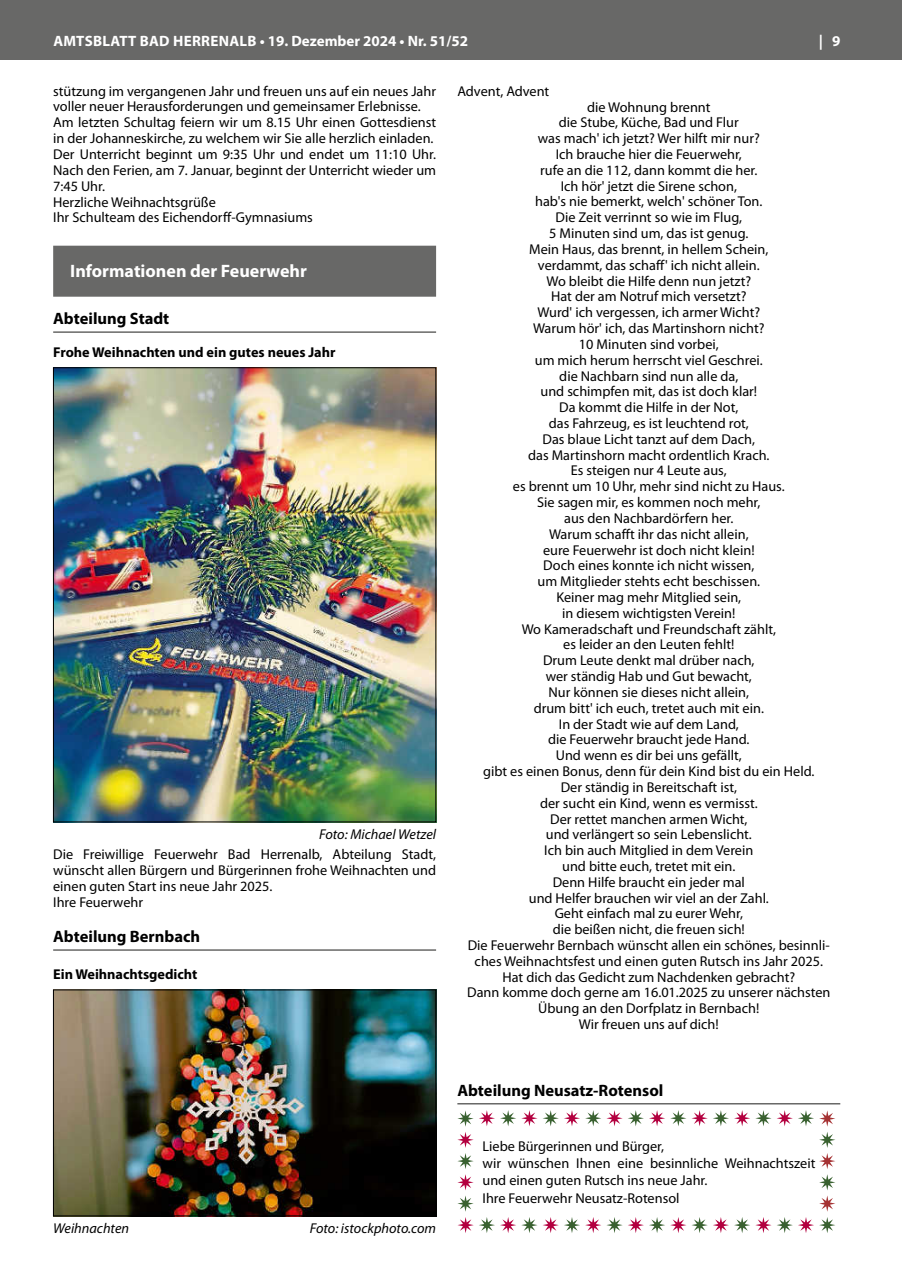
<style>
.page{position:relative;width:902px;height:1280px;background:#fff}
.page>*{position:absolute;margin:0;border:0;box-sizing:border-box;transform-origin:0 0}
.t1{font:700 18px "Myriad Pro";color:#fff}
.t2{font:700 16.5px "Myriad Pro";color:#000}
.t3{font:700 15px "Myriad Pro";letter-spacing:.01em;color:#fff}
.t4{font:14.25px/15.8px "Myriad Pro";color:#000}
.t5{font:700 14.25px "Myriad Pro";color:#000}
.t6{font:italic 14.25px "Myriad Pro";color:#000}
</style>
<div class="page">
<div style="left:0;top:0;width:901px;height:60px;background:#686867"></div>
<div style="left:53px;top:246px;width:383px;height:51px;background:#686867"></div>
<hr style="left:53px;top:331px;width:383px;height:2px;background:#686867">
<hr style="left:53px;top:949px;width:383px;height:2px;background:#686867">
<img style="left:55px;top:369px;width:379px;height:451px">
<img style="left:55px;top:992px;width:379px;height:222px">
<div style="left:53px;top:990px;width:383px;height:226px;border:1px solid #000"></div>
<hr style="left:457px;top:1103px;width:383px;height:1px;background:#686867">
<svg style="left:457px;top:1110px;width:378px;height:123px"></svg>
<p class="t3" style="left:53px;top:31px;width:416px">AMTSBLATT BAD HERRENALB • 19. Dezember 2024 • Nr. 51/52</p>
<p class="t3" style="left:818px;top:31px;width:23px">| 9</p>
<p class="t4" style="left:53px;top:83px;width:384px">stützung im vergangenen Jahr und freuen uns auf ein neues Jahr voller neuer Herausforderungen und gemeinsamer Erlebnisse.<br>Am letzten Schultag feiern wir um 8.15 Uhr einen Gottesdienst in der Johanneskirche, zu welchem wir Sie alle herzlich einladen.<br>Der Unterricht beginnt um 9:35 Uhr und endet um 11:10 Uhr.<br>Nach den Ferien, am 7. Januar, beginnt der Unterricht wieder um 7:45 Uhr.<br>Herzliche Weihnachtsgrüße<br>Ihr Schulteam des Eichendorff-Gymnasiums</p>
<p class="t1" style="left:70px;top:259px;width:238px">Informationen der Feuerwehr</p>
<p class="t2" style="left:53px;top:308px;width:118px">Abteilung Stadt</p>
<p class="t5" style="left:53px;top:343px;width:284px">Frohe Weihnachten und ein gutes neues Jahr</p>
<p class="t4" style="left:457px;top:83px;width:93px">Advent, Advent</p>
<p class="t4" style="left:467px;top:99px;width:365px;text-align:center">die Wohnung brennt<br>die Stube, Küche, Bad und Flur<br>was mach' ich jetzt? Wer hilft mir nur?<br>Ich brauche hier die Feuerwehr,<br>rufe an die 112, dann kommt die her.<br>Ich hör' jetzt die Sirene schon,<br>hab's nie bemerkt, welch' schöner Ton.<br>Die Zeit verrinnt so wie im Flug,<br>5 Minuten sind um, das ist genug.<br>Mein Haus, das brennt, in hellem Schein,<br>verdammt, das schaff' ich nicht allein.<br>Wo bleibt die Hilfe denn nun jetzt?<br>Hat der am Notruf mich versetzt?<br>Wurd' ich vergessen, ich armer Wicht?<br>Warum hör' ich, das Martinshorn nicht?<br>10 Minuten sind vorbei,<br>um mich herum herrscht viel Geschrei.<br>die Nachbarn sind nun alle da,<br>und schimpfen mit, das ist doch klar!<br>Da kommt die Hilfe in der Not,<br>das Fahrzeug, es ist leuchtend rot,<br>Das blaue Licht tanzt auf dem Dach,<br>das Martinshorn macht ordentlich Krach.<br>Es steigen nur 4 Leute aus,<br>es brennt um 10 Uhr, mehr sind nicht zu Haus.<br>Sie sagen mir, es kommen noch mehr,<br>aus den Nachbardörfern her.<br>Warum schafft ihr das nicht allein,<br>eure Feuerwehr ist doch nicht klein!<br>Doch eines konnte ich nicht wissen,<br>um Mitglieder stehts echt beschissen.<br>Keiner mag mehr Mitglied sein,<br>in diesem wichtigsten Verein!<br>Wo Kameradschaft und Freundschaft zählt,<br>es leider an den Leuten fehlt!<br>Drum Leute denkt mal drüber nach,<br>wer ständig Hab und Gut bewacht,<br>Nur können sie dieses nicht allein,<br>drum bitt' ich euch, tretet auch mit ein.<br>In der Stadt wie auf dem Land,<br>die Feuerwehr braucht jede Hand.<br>Und wenn es dir bei uns gefällt,<br>gibt es einen Bonus, denn für dein Kind bist du ein Held.<br>Der ständig in Bereitschaft ist,<br>der sucht ein Kind, wenn es vermisst.<br>Der rettet manchen armen Wicht,<br>und verlängert so sein Lebenslicht.<br>Ich bin auch Mitglied in dem Verein<br>und bitte euch, tretet mit ein.<br>Denn Hilfe braucht ein jeder mal<br>und Helfer brauchen wir viel an der Zahl.<br>Geht einfach mal zu eurer Wehr,<br>die beißen nicht, die freuen sich!<br>Die Feuerwehr Bernbach wünscht allen ein schönes, besinnli&shy;ches Weihnachtsfest und einen guten Rutsch ins Jahr 2025.<br>Hat dich das Gedicht zum Nachdenken gebracht?<br>Dann komme doch gerne am 16.01.2025 zu unserer nächsten Übung an den Dorfplatz in Bernbach!<br>Wir freuen uns auf dich!</p>
<p class="t6" style="left:319px;top:826px;width:118px">Foto: Michael Wetzel</p>
<p class="t4" style="left:53px;top:846px;width:384px">Die Freiwillige Feuerwehr Bad Herrenalb, Abteilung Stadt, wünscht allen Bürgern und Bürgerinnen frohe Weihnachten und einen guten Start ins neue Jahr 2025.<br>Ihre Feuerwehr</p>
<p class="t2" style="left:53px;top:926px;width:149px">Abteilung Bernbach</p>
<p class="t5" style="left:53px;top:965px;width:146px">Ein Weihnachtsgedicht</p>
<p class="t2" style="left:457px;top:1079px;width:208px">Abteilung Neusatz-Rotensol</p>
<p class="t6" style="left:53px;top:1219px;width:77px">Weihnachten</p>
<p class="t6" style="left:310px;top:1219px;width:128px">Foto: istockphoto.com</p>
<p class="t4" style="left:482px;top:1137px;width:334px;line-height:17.4px">Liebe Bürgerinnen und Bürger,<br>wir wünschen Ihnen eine besinnliche Weihnachtszeit und einen guten Rutsch ins neue Jahr.<br>Ihre Feuerwehr Neusatz-Rotensol</p>
</div>
